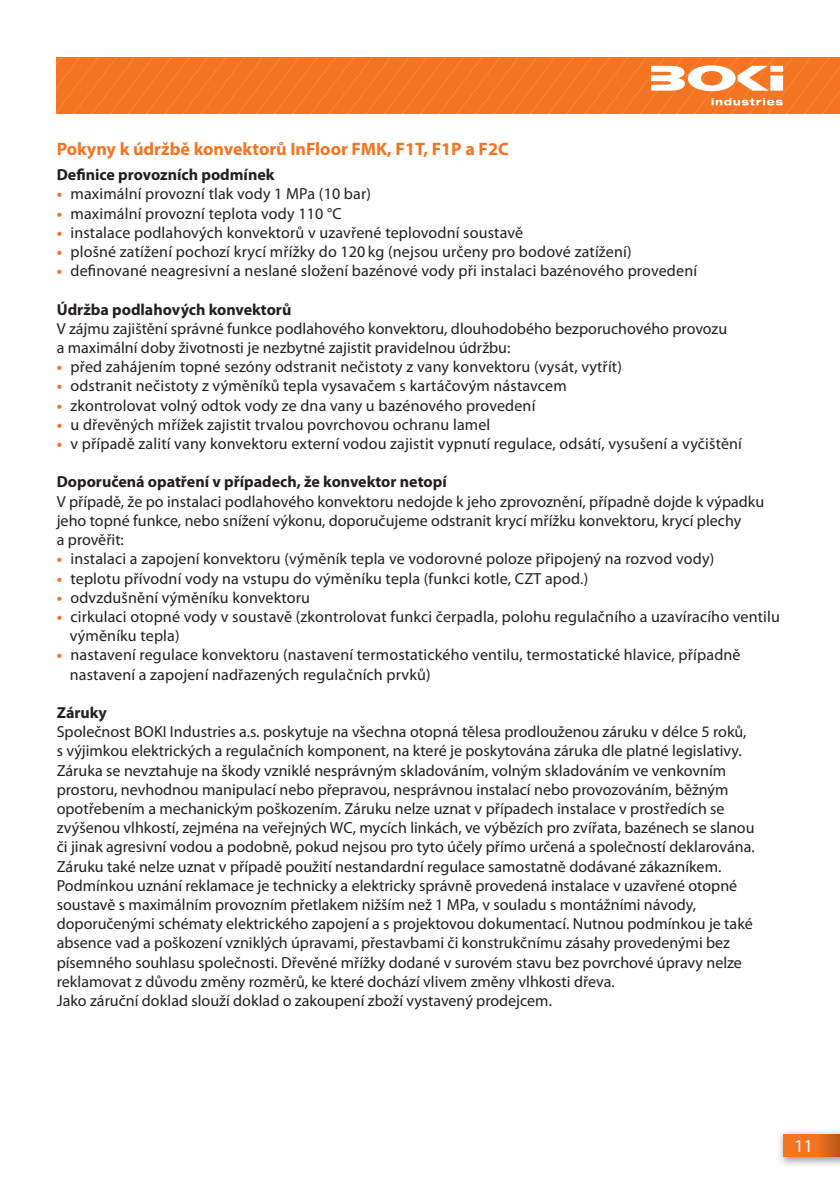
<style>
.page{position:relative;width:840px;height:1191px;background:#fff}
.page>*{position:absolute;margin:0;border:0;box-sizing:border-box;transform-origin:0 0}
.t1{font:700 18px "Myriad Pro";color:#f47421}
.t2{font:18px "Myriad Pro";color:#fff}
.t3{font:16px/19.2px "Myriad Pro";color:#231f20}
.t4{font:700 16px "Myriad Pro";color:#231f20}
.s1{font-weight:700;color:#f47421}
</style>
<div class="page">
<div style="left:782px;top:1134px;width:57px;height:23px;background:#f47421"></div>
<svg style="left:820px;top:1134px;width:19px;height:23px"></svg>
<svg style="left:56px;top:56px;width:783px;height:58px"></svg>
<p class="t1" style="left:57px;top:142px;width:453px">Pokyny k údržbě konvektorů InFloor FMK, F1T, F1P a F2C</p>
<p class="t4" style="left:57px;top:169px;width:219px">Definice provozních podmínek</p>
<p class="t3" style="left:57px;top:186px;width:315px"><span class="s1">•</span> maximální provozní tlak vody 1 MPa (10 bar)</p>
<p class="t3" style="left:57px;top:205px;width:286px"><span class="s1">•</span> maximální provozní teplota vody 110 °C</p>
<p class="t3" style="left:57px;top:224px;width:467px"><span class="s1">•</span> instalace podlahových konvektorů v uzavřené teplovodní soustavě</p>
<p class="t3" style="left:57px;top:244px;width:576px"><span class="s1">•</span> plošné zatížení pochozí krycí mřížky do 120 kg (nejsou určeny pro bodové zatížení)</p>
<p class="t3" style="left:57px;top:263px;width:641px"><span class="s1">•</span> definované neagresivní a neslané složení bazénové vody při instalaci bazénového provedení</p>
<p class="t4" style="left:57px;top:303px;width:236px">Údržba podlahových konvektorů</p>
<p class="t3" style="left:57px;top:320px;width:671px">V zájmu zajištění správné funkce podlahového konvektoru, dlouhodobého bezporuchového provozu a maximální doby životnosti je nezbytné zajistit pravidelnou údržbu:</p>
<p class="t3" style="left:57px;top:359px;width:566px"><span class="s1">•</span> před zahájením topné sezóny odstranit nečistoty z vany konvektoru (vysát, vytřít)</p>
<p class="t3" style="left:57px;top:378px;width:511px"><span class="s1">•</span> odstranit nečistoty z výměníků tepla vysavačem s kartáčovým nástavcem</p>
<p class="t3" style="left:57px;top:397px;width:480px"><span class="s1">•</span> zkontrolovat volný odtok vody ze dna vany u bazénového provedení</p>
<p class="t3" style="left:57px;top:416px;width:435px"><span class="s1">•</span> u dřevěných mřížek zajistit trvalou povrchovou ochranu lamel</p>
<p class="t3" style="left:57px;top:436px;width:686px"><span class="s1">•</span> v případě zalití vany konvektoru externí vodou zajistit vypnutí regulace, odsátí, vysušení a vyčištění</p>
<p class="t4" style="left:57px;top:476px;width:391px">Doporučená opatření v případech, že konvektor netopí</p>
<p class="t3" style="left:57px;top:493px;width:708px">V případě, že po instalaci podlahového konvektoru nedojde k jeho zprovoznění, případně dojde k výpadku jeho topné funkce, nebo snížení výkonu, doporučujeme odstranit krycí mřížku konvektoru, krycí plechy<br>a prověřit:</p>
<p class="t3" style="left:57px;top:551px;width:658px"><span class="s1">•</span> instalaci a zapojení konvektoru (výměník tepla ve vodorovné poloze připojený na rozvod vody)</p>
<p class="t3" style="left:57px;top:570px;width:532px"><span class="s1">•</span> teplotu přívodní vody na vstupu do výměníku tepla (funkci kotle, CZT apod.)</p>
<p class="t3" style="left:57px;top:589px;width:255px"><span class="s1">•</span> odvzdušnění výměníku konvektoru</p>
<p class="t3" style="left:70px;top:608px;width:711px;text-indent:-13px"><span class="s1">•</span> cirkulaci otopné vody v soustavě (zkontrolovat funkci čerpadla, polohu regulačního a uzavíracího ventilu výměníku tepla)</p>
<p class="t3" style="left:70px;top:647px;width:672px;text-indent:-13px"><span class="s1">•</span> nastavení regulace konvektoru (nastavení termostatického ventilu, termostatické hlavice, případně nastavení a zapojení nadřazených regulačních prvků)</p>
<p class="t4" style="left:57px;top:706px;width:52px">Záruky</p>
<p class="t3" style="left:57px;top:724px;width:699px">Společnost BOKI Industries a.s. poskytuje na všechna otopná tělesa prodlouženou záruku v délce 5 roků, s výjimkou elektrických a regulačních komponent, na které je poskytována záruka dle platné legislativy.<br>Záruka se nevztahuje na škody vzniklé nesprávným skladováním, volným skladováním ve venkovním prostoru, nevhodnou manipulací nebo přepravou, nesprávnou instalací nebo provozováním, běžným opotřebením a mechanickým poškozením. Záruku nelze uznat v případech instalace v prostředích se zvýšenou vlhkostí, zejména na veřejných WC, mycích linkách, ve výbězích pro zvířata, bazénech se slanou či jinak agresivní vodou a podobně, pokud nejsou pro tyto účely přímo určená a společností deklarována.<br>Záruku také nelze uznat v případě použití nestandardní regulace samostatně dodávané zákazníkem.<br>Podmínkou uznání reklamace je technicky a elektricky správně provedená instalace v uzavřené otopné soustavě s maximálním provozním přetlakem nižším než 1 MPa, v souladu s montážními návody, doporučenými schématy elektrického zapojení a s projektovou dokumentací. Nutnou podmínkou je také absence vad a poškození vzniklých úpravami, přestavbami či konstrukčnímu zásahy provedenými bez písemného souhlasu společnosti. Dřevěné mřížky dodané v surovém stavu bez povrchové úpravy nelze reklamovat z důvodu změny rozměrů, ke které dochází vlivem změny vlhkosti dřeva.<br>Jako záruční doklad slouží doklad o zakoupení zboží vystavený prodejcem.</p>
<p class="t2" style="left:794px;top:1139px;width:20px">11</p>
</div>
